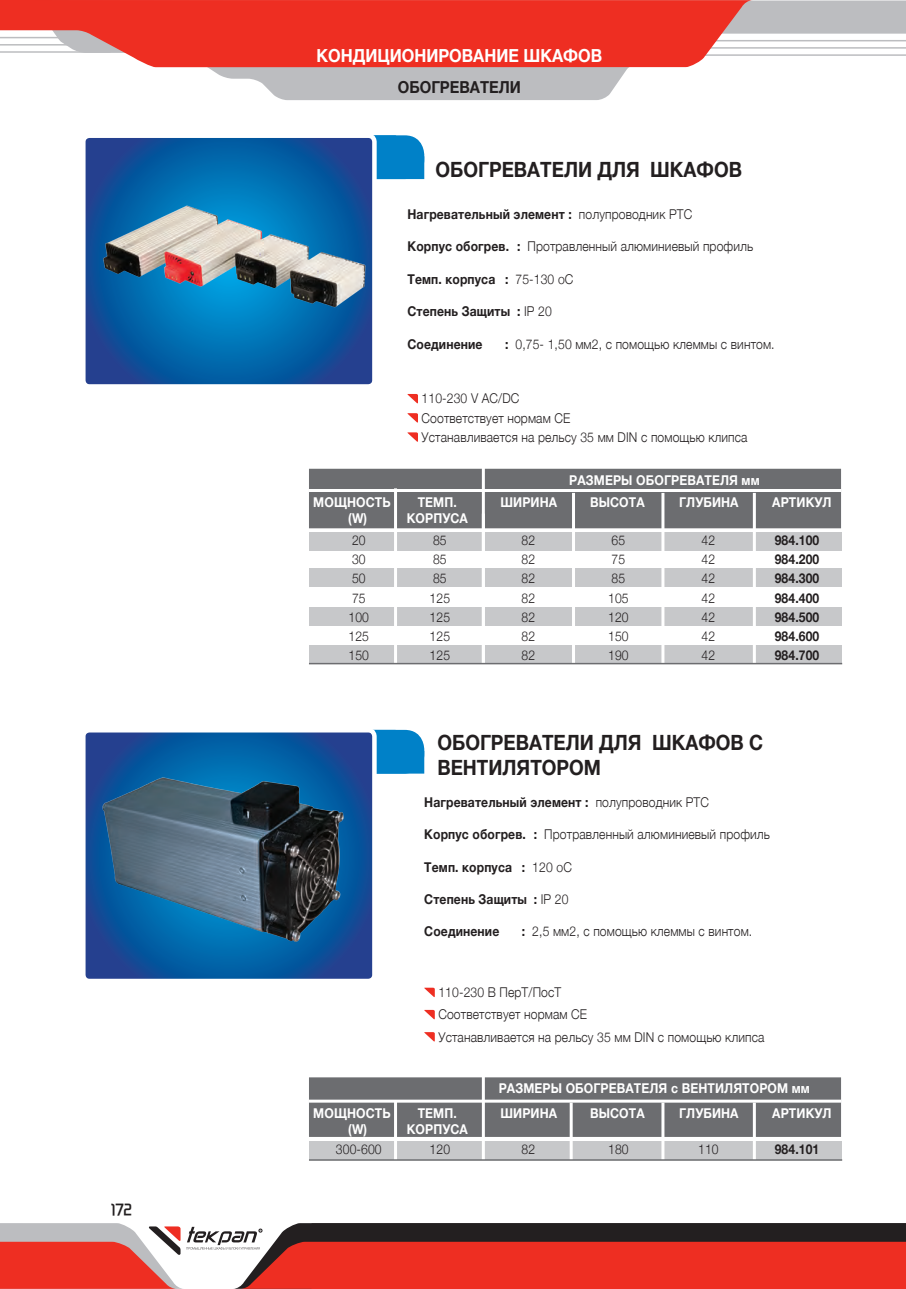
<style>
.page{position:relative;width:906px;height:1289px;background:#fff}
.page>*{position:absolute;margin:0;border:0;box-sizing:border-box;transform-origin:0 0}
.t1{font:700 21px/25.2px "Helvetica Neue";color:#231f20;scale:.9 1}
.t2{font:700 18px "Helvetica Neue";color:#fff;scale:.9 1}
.t3{font:700 16.5px "Helvetica Neue";color:#231f20;scale:.9 1}
.t4{font:300 13.5px/19.2px "Helvetica Neue";letter-spacing:.01em;color:#231f20;scale:.9 1}
.t5{font:700 13.5px "Helvetica Neue";letter-spacing:.01em;color:#231f20;scale:.9 1}
.t6{font:700 13.5px "Helvetica Neue";letter-spacing:.01em;color:#fff;scale:.9 1}
.t7{font:700 13.5px "Zekton";color:#231f20}
.s1{font-weight:300}
.s2{font-weight:700}
</style>
<div class="page">
<svg style="left:172px;top:67px;width:515px;height:33px"></svg>
<hr style="left:655px;top:54px;width:251px;height:2px;background:#bcbdc0">
<svg style="left:753px;top:1px;width:153px;height:48px;fill:#bcbdc0"></svg>
<svg style="left:0;top:0;width:753px;height:67px;background:#ed463b"></svg>
<svg style="left:0;top:1223px;width:906px;height:65px;background:#c04942"></svg>
<svg style="left:409px;top:135px;width:15px;height:44px"></svg>
<div style="left:276px;top:135px;width:148px;height:44px;background:#0081c8;border-radius:20px"></div>
<svg style="left:409px;top:730px;width:15px;height:43px"></svg>
<div style="left:276px;top:730px;width:148px;height:43px;background:#0081c8;border-radius:20px"></div>
<svg style="left:86px;top:138px;width:286px;height:246px;background:#104f99"></svg>
<img style="left:86px;top:153px;width:286px;height:210px">
<div style="left:81px;top:133px;width:296px;height:256px;border:4px solid #fff;border-radius:6px"></div>
<svg style="left:86px;top:733px;width:286px;height:245px;background:#114e98"></svg>
<img style="left:86px;top:744px;width:286px;height:218px">
<div style="left:81px;top:728px;width:296px;height:255px;border:4px solid #fff;border-radius:6px"></div>
<svg style="left:407px;top:394px;width:11px;height:10px"></svg>
<svg style="left:407px;top:413px;width:11px;height:10px"></svg>
<svg style="left:407px;top:432px;width:11px;height:10px"></svg>
<div style="left:309px;top:469px;width:532px;height:59px;background:#6c6d70"></div>
<div style="left:309px;top:532px;width:532px;height:18px;background:#c7c8ca"></div>
<div style="left:309px;top:568px;width:532px;height:18px;background:#c7c8ca"></div>
<div style="left:309px;top:607px;width:532px;height:18px;background:#c7c8ca"></div>
<div style="left:309px;top:645px;width:532px;height:18px;background:#c7c8ca"></div>
<hr style="left:394px;top:488px;width:3px;height:188px;background:#fff">
<hr style="left:309px;top:489px;width:532px;height:3px;background:#fff">
<hr style="left:482px;top:458px;width:3px;height:243px;background:#fff">
<hr style="left:753px;top:493px;width:3px;height:208px;background:#fff">
<hr style="left:661px;top:493px;width:3px;height:208px;background:#fff">
<hr style="left:572px;top:493px;width:3px;height:208px;background:#fff">
<hr style="left:309px;top:663px;width:533px;height:1px;background:#6c6d70">
<svg style="left:424px;top:987px;width:11px;height:10px"></svg>
<svg style="left:424px;top:1009px;width:11px;height:10px"></svg>
<svg style="left:424px;top:1032px;width:11px;height:9px"></svg>
<div style="left:309px;top:1077px;width:532px;height:59px;background:#6c6d70"></div>
<div style="left:309px;top:1141px;width:532px;height:18px;background:#c7c8ca"></div>
<hr style="left:394px;top:1101px;width:3px;height:80px;background:#fff">
<hr style="left:482px;top:1066px;width:3px;height:105px;background:#fff">
<hr style="left:309px;top:1099px;width:532px;height:3px;background:#fff">
<hr style="left:753px;top:1102px;width:3px;height:88px;background:#fff">
<hr style="left:661px;top:1102px;width:3px;height:88px;background:#fff">
<hr style="left:569px;top:1102px;width:3px;height:88px;background:#fff">
<hr style="left:309px;top:1159px;width:533px;height:1px;background:#6c6d70">
<p class="t7" style="left:111px;top:1199px;width:23px">172</p>
<h2 class="t2" style="left:317px;top:42px;width:319px">КОНДИЦИОНИРОВАНИЕ ШКАФОВ</h2>
<p class="t3" style="left:398px;top:74px;width:138px">ОБОГРЕВАТЕЛИ</p>
<h1 class="t1" style="left:435px;top:157px;width:342px">ОБОГРЕВАТЕЛИ ДЛЯ ШКАФОВ</h1>
<p class="t5" style="left:407px;top:204px;width:318px">Нагревательный элемент : <span class="s1">полупроводник PTC</span></p>
<p class="t4" style="left:407px;top:236px;width:385px"><span class="s2">Корпус обогрев. :</span> Протравленный алюминиевый профиль</p>
<p class="t5" style="left:407px;top:268px;width:186px">Темп. корпуса : <span class="s1">75-130 oC</span></p>
<p class="t5" style="left:407px;top:301px;width:162px">Степень Защиты : <span class="s1">IP 20</span></p>
<p class="t5" style="left:407px;top:333px;width:85px">Соединение</p>
<p class="t4" style="left:505px;top:333px;width:301px"><span class="s2">:</span> 0,75- 1,50 мм2, с помощью клеммы с винтом.</p>
<p class="t4" style="left:421px;top:388px;width:364px">110-230 V AC/DC<br>Соответствует нормам CE<br>Устанавливается на рельсу 35 мм DIN с помощью клипса</p>
<p class="t6" style="left:569px;top:469px;width:213px">РАЗМЕРЫ ОБОГРЕВАТЕЛЯ мм</p>
<p class="t6" style="left:313px;top:492px;width:87px">МОЩНОСТЬ</p>
<p class="t6" style="left:418px;top:492px;width:45px">ТЕМП.</p>
<p class="t6" style="left:500px;top:492px;width:65px">ШИРИНА</p>
<p class="t6" style="left:590px;top:492px;width:62px">ВЫСОТА</p>
<p class="t6" style="left:679px;top:492px;width:68px">ГЛУБИНА</p>
<p class="t6" style="left:772px;top:492px;width:67px">АРТИКУЛ</p>
<p class="t6" style="left:348px;top:507px;width:23px">(W)</p>
<p class="t6" style="left:407px;top:507px;width:69px">КОРПУСА</p>
<p class="t4" style="left:352px;top:529px;width:17px">20</p>
<p class="t4" style="left:433px;top:529px;width:17px">85</p>
<p class="t4" style="left:521px;top:529px;width:17px">82</p>
<p class="t4" style="left:611px;top:529px;width:17px">65</p>
<p class="t4" style="left:701px;top:529px;width:17px">42</p>
<p class="t5" style="left:774px;top:529px;width:51px">984.100</p>
<p class="t4" style="left:352px;top:549px;width:17px">30</p>
<p class="t4" style="left:433px;top:549px;width:17px">85</p>
<p class="t4" style="left:521px;top:549px;width:17px">82</p>
<p class="t4" style="left:611px;top:549px;width:17px">75</p>
<p class="t4" style="left:701px;top:549px;width:17px">42</p>
<p class="t5" style="left:774px;top:549px;width:51px">984.200</p>
<p class="t4" style="left:352px;top:568px;width:17px">50</p>
<p class="t4" style="left:433px;top:568px;width:17px">85</p>
<p class="t4" style="left:521px;top:568px;width:17px">82</p>
<p class="t4" style="left:611px;top:568px;width:17px">85</p>
<p class="t4" style="left:701px;top:568px;width:17px">42</p>
<p class="t5" style="left:774px;top:568px;width:51px">984.300</p>
<p class="t4" style="left:352px;top:587px;width:17px">75</p>
<p class="t4" style="left:429px;top:587px;width:24px">125</p>
<p class="t4" style="left:521px;top:587px;width:17px">82</p>
<p class="t4" style="left:608px;top:587px;width:24px">105</p>
<p class="t4" style="left:701px;top:587px;width:17px">42</p>
<p class="t5" style="left:774px;top:587px;width:51px">984.400</p>
<p class="t4" style="left:348px;top:606px;width:24px">100</p>
<p class="t4" style="left:429px;top:606px;width:24px">125</p>
<p class="t4" style="left:521px;top:606px;width:17px">82</p>
<p class="t4" style="left:608px;top:606px;width:24px">120</p>
<p class="t4" style="left:701px;top:606px;width:17px">42</p>
<p class="t5" style="left:774px;top:606px;width:51px">984.500</p>
<p class="t4" style="left:348px;top:625px;width:24px">125</p>
<p class="t4" style="left:429px;top:625px;width:24px">125</p>
<p class="t4" style="left:521px;top:625px;width:17px">82</p>
<p class="t4" style="left:608px;top:625px;width:24px">150</p>
<p class="t4" style="left:701px;top:625px;width:17px">42</p>
<p class="t5" style="left:774px;top:625px;width:51px">984.600</p>
<p class="t4" style="left:348px;top:645px;width:24px">150</p>
<p class="t4" style="left:429px;top:645px;width:24px">125</p>
<p class="t4" style="left:521px;top:645px;width:17px">82</p>
<p class="t4" style="left:608px;top:645px;width:24px">190</p>
<p class="t4" style="left:701px;top:645px;width:17px">42</p>
<p class="t5" style="left:774px;top:645px;width:51px">984.700</p>
<h1 class="t1" style="left:437px;top:730px;width:363px">ОБОГРЕВАТЕЛИ ДЛЯ ШКАФОВ С<br>ВЕНТИЛЯТОРОМ</h1>
<p class="t5" style="left:424px;top:791px;width:318px">Нагревательный элемент : <span class="s1">полупроводник PTC</span></p>
<p class="t4" style="left:424px;top:823px;width:385px"><span class="s2">Корпус обогрев. :</span> Протравленный алюминиевый профиль</p>
<p class="t5" style="left:424px;top:856px;width:165px">Темп. корпуса : <span class="s1">120 oC</span></p>
<p class="t5" style="left:424px;top:888px;width:162px">Степень Защиты : <span class="s1">IP 20</span></p>
<p class="t5" style="left:424px;top:921px;width:85px">Соединение</p>
<p class="t4" style="left:522px;top:921px;width:258px"><span class="s2">:</span> 2,5 мм2, с помощью клеммы с винтом.</p>
<p class="t4" style="left:438px;top:980px;width:364px;line-height:22.2px">110-230 В ПерТ/ПосТ<br>Соответствует нормам CE<br>Устанавливается на рельсу 35 мм DIN с помощью клипса</p>
<p class="t6" style="left:499px;top:1077px;width:347px">РАЗМЕРЫ ОБОГРЕВАТЕЛЯ с ВЕНТИЛЯТОРОМ мм</p>
<p class="t6" style="left:313px;top:1102px;width:87px">МОЩНОСТЬ</p>
<p class="t6" style="left:418px;top:1102px;width:45px">ТЕМП.</p>
<p class="t6" style="left:500px;top:1102px;width:65px">ШИРИНА</p>
<p class="t6" style="left:590px;top:1102px;width:62px">ВЫСОТА</p>
<p class="t6" style="left:679px;top:1102px;width:68px">ГЛУБИНА</p>
<p class="t6" style="left:772px;top:1102px;width:67px">АРТИКУЛ</p>
<p class="t6" style="left:348px;top:1118px;width:23px">(W)</p>
<p class="t6" style="left:407px;top:1118px;width:69px">КОРПУСА</p>
<p class="t4" style="left:336px;top:1138px;width:52px">300-600</p>
<p class="t4" style="left:429px;top:1138px;width:24px">120</p>
<p class="t4" style="left:521px;top:1138px;width:17px">82</p>
<p class="t4" style="left:608px;top:1138px;width:24px">180</p>
<p class="t4" style="left:698px;top:1138px;width:24px">110</p>
<p class="t5" style="left:774px;top:1138px;width:51px">984.101</p>
</div>
